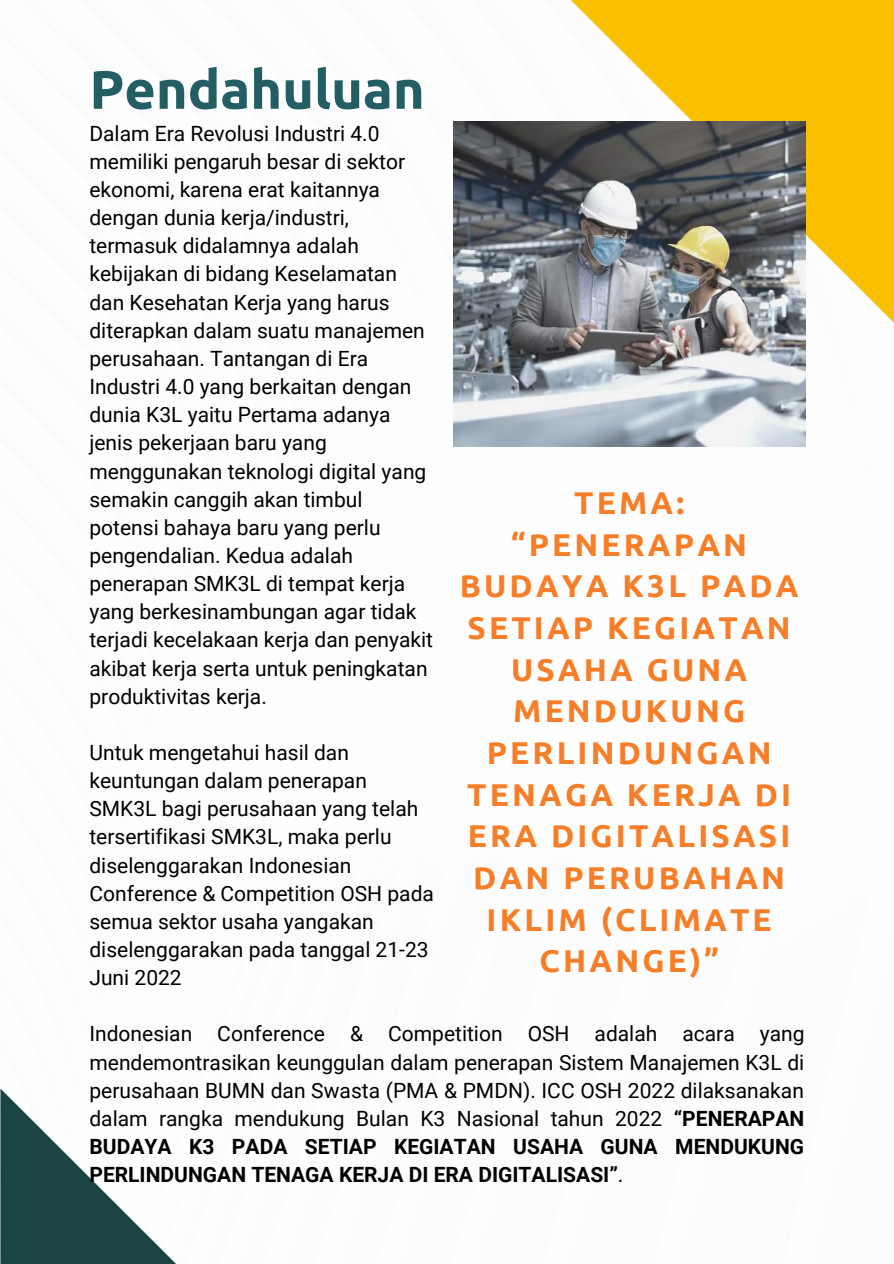
<style>
.page{position:relative;width:894px;height:1264px;background:#fff}
.page>*{position:absolute;margin:0;border:0;box-sizing:border-box;transform-origin:0 0}
.t1{font:700 54px "Ubuntu";color:#225e64}
.t2{font:700 31.5px/41.7px "Ubuntu";letter-spacing:.1em;color:#f67e28;text-align:center}
.t3{font:21px/28.2px "Roboto";color:#000}
.s1{font-weight:700}
</style>
<div class="page">
<svg style="left:525px;top:0;width:368px;height:348px;fill:#f8c000"></svg>
<svg style="left:0;top:1088px;width:175px;height:175px"></svg>
<img style="left:453px;top:122px;width:351px;height:324px">
<h1 class="t1" style="left:89px;top:58px;width:337px">Pendahuluan</h1>
<p class="t3" style="left:89px;top:119px;width:345px">Dalam Era Revolusi Industri 4.0 memiliki pengaruh besar di sektor ekonomi, karena erat kaitannya dengan dunia kerja/industri, termasuk didalamnya adalah kebijakan di bidang Keselamatan dan Kesehatan Kerja yang harus diterapkan dalam suatu manajemen perusahaan. Tantangan di Era<br>Industri 4.0 yang berkaitan dengan dunia K3L yaitu Pertama adanya jenis pekerjaan baru yang menggunakan teknologi digital yang semakin canggih akan timbul potensi bahaya baru yang perlu pengendalian. Kedua adalah penerapan SMK3L di tempat kerja yang berkesinambungan agar tidak terjadi kecelakaan kerja dan penyakit akibat kerja serta untuk peningkatan produktivitas kerja.</p>
<p class="t3" style="left:89px;top:738px;width:346px">Untuk mengetahui hasil dan keuntungan dalam penerapan<br>SMK3L bagi perusahaan yang telah tersertifikasi SMK3L, maka perlu diselenggarakan Indonesian<br>Conference &amp; Competition OSH pada semua sektor usaha yangakan diselenggarakan pada tanggal 21-23<br>Juni 2022</p>
<p class="t3" style="left:89px;top:1020px;width:716px;text-align:justify">Indonesian Conference &amp; Competition OSH adalah acara yang mendemontrasikan keunggulan dalam penerapan Sistem Manajemen K3L di perusahaan BUMN dan Swasta (PMA &amp; PMDN). ICC OSH 2022 dilaksanakan dalam rangka mendukung Bulan K3 Nasional tahun 2022 <span class="s1">“PENERAPAN BUDAYA K3 PADA SETIAP KEGIATAN USAHA GUNA MENDUKUNG PERLINDUNGAN TENAGA KERJA DI ERA DIGITALISASI”</span>.</p>
<h2 class="t2" style="left:459px;top:481px;width:340px">TEMA: “PENERAPAN<br>BUDAYA K3L PADA<br>SETIAP KEGIATAN<br>USAHA GUNA<br>MENDUKUNG<br>PERLINDUNGAN<br>TENAGA KERJA DI<br>ERA DIGITALISASI<br>DAN PERUBAHAN<br>IKLIM (CLIMATE<br>CHANGE)”</h2>
</div>
